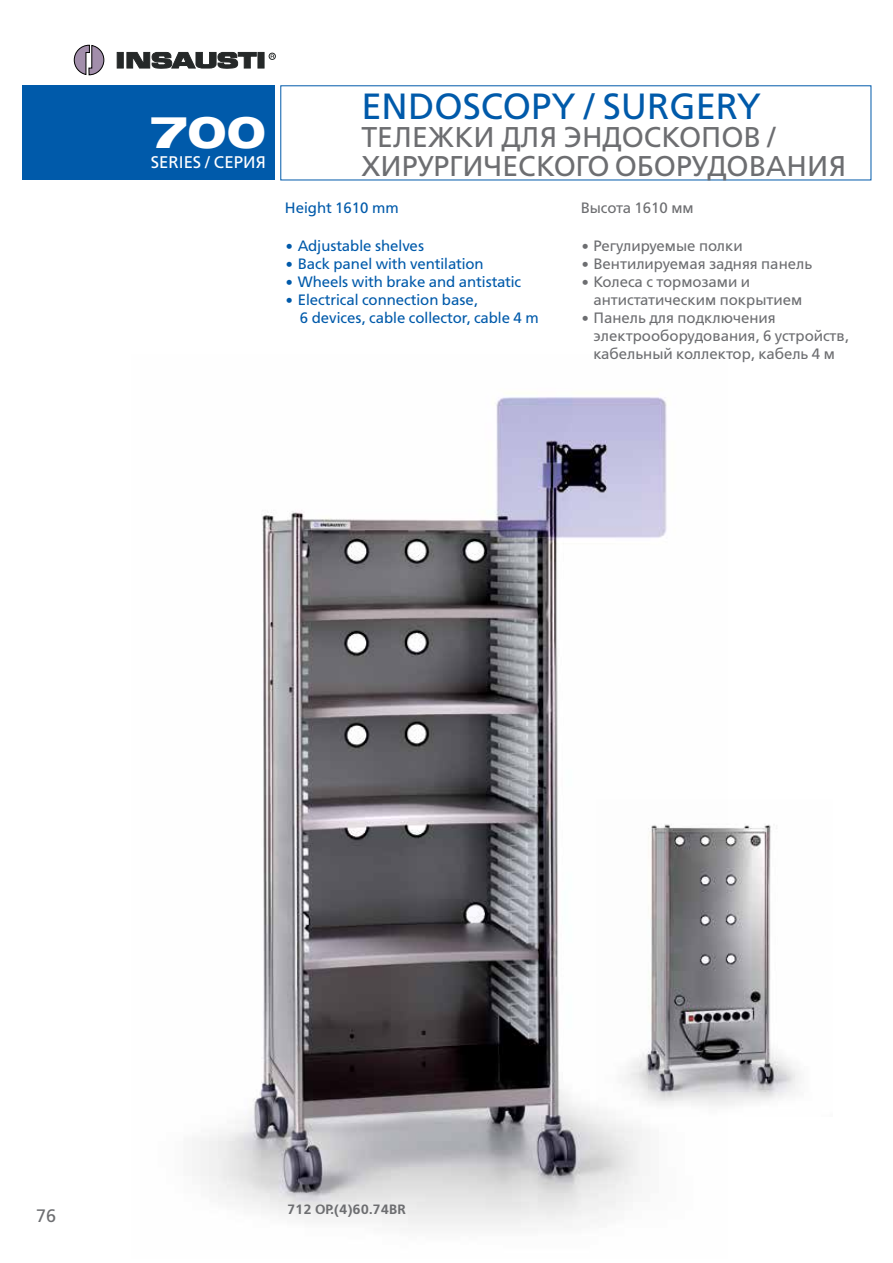
<style>
.page{position:relative;width:893px;height:1263px;background:#fff}
.page>*{position:absolute;margin:0;border:0;box-sizing:border-box;transform-origin:0 0}
.t1{font:800 expanded 44.25px "Helvetica Neue";color:#fff}
.t2{font:36.3px "Free Set C";color:#005aaa}
.t3{font:28.5px/28.5px "Free Set C";color:#6d6e71}
.t4{font:18px "Free Set C";color:#6d6e71}
.t5{font:16.8px "Free Set C";color:#fff}
.t6{font:15px/18px "Free Set C";color:#6d6e71}
.t7{font:15px/18px "Free Set C";color:#005aaa}
.t8{font:13.5px "Free Set Demi C";color:#6d6e71}
</style>
<div class="page">
<img style="left:200px;top:397px;width:467px;height:829px">
<div style="left:22px;top:86px;width:253px;height:94px;background:#005aaa"></div>
<div style="left:117px;top:52px;width:6px;height:16px;background:#252828;border:1px solid #252828"></div>
<svg style="left:127px;top:52px;width:129px;height:17px"></svg>
<div style="left:258px;top:52px;width:6px;height:16px;background:#252828"></div>
<div style="left:269px;top:53px;width:7px;height:7px;border:1px solid #252828;border-radius:50%"></div>
<svg style="left:74px;top:44px;width:31px;height:32px"></svg>
<img style="left:597px;top:799px;width:203px;height:317px">
<h1 class="t1" style="left:151px;top:104px;width:117px">700</h1>
<p class="t5" style="left:151px;top:153px;width:117px">SERIES / СЕРИЯ</p>
<h2 class="t2" style="left:361px;top:86px;width:401px">ENDOSCOPY / SURGERY</h2>
<h3 class="t3" style="left:361px;top:123px;width:486px">ТЕЛЕЖКИ ДЛЯ ЭНДОСКОПОВ /<br>ХИРУРГИЧЕСКОГО ОБОРУДОВАНИЯ</h3>
<p class="t7" style="left:285px;top:199px;width:115px">Height 1610 mm</p>
<p class="t7" style="left:298px;top:237px;width:242px">Adjustable shelves<br>Back panel with ventilation<br>Wheels with brake and antistatic<br>Electrical connection base,<br>6 devices, cable collector, cable 4 m</p>
<p class="t6" style="left:581px;top:199px;width:114px">Высота 1610 мм</p>
<p class="t6" style="left:593px;top:237px;width:257px">Регулируемые полки<br>Вентилируемая задняя панель<br>Колеса с тормозами и антистатическим покрытием<br>Панель для подключения электрооборудования, 6 устройств, кабельный коллектор, кабель 4 м</p>
<p class="t4" style="left:36px;top:1205px;width:22px">76</p>
<p class="t8" style="left:287px;top:1201px;width:120px">712 OP.(4)60.74BR</p>
</div>
